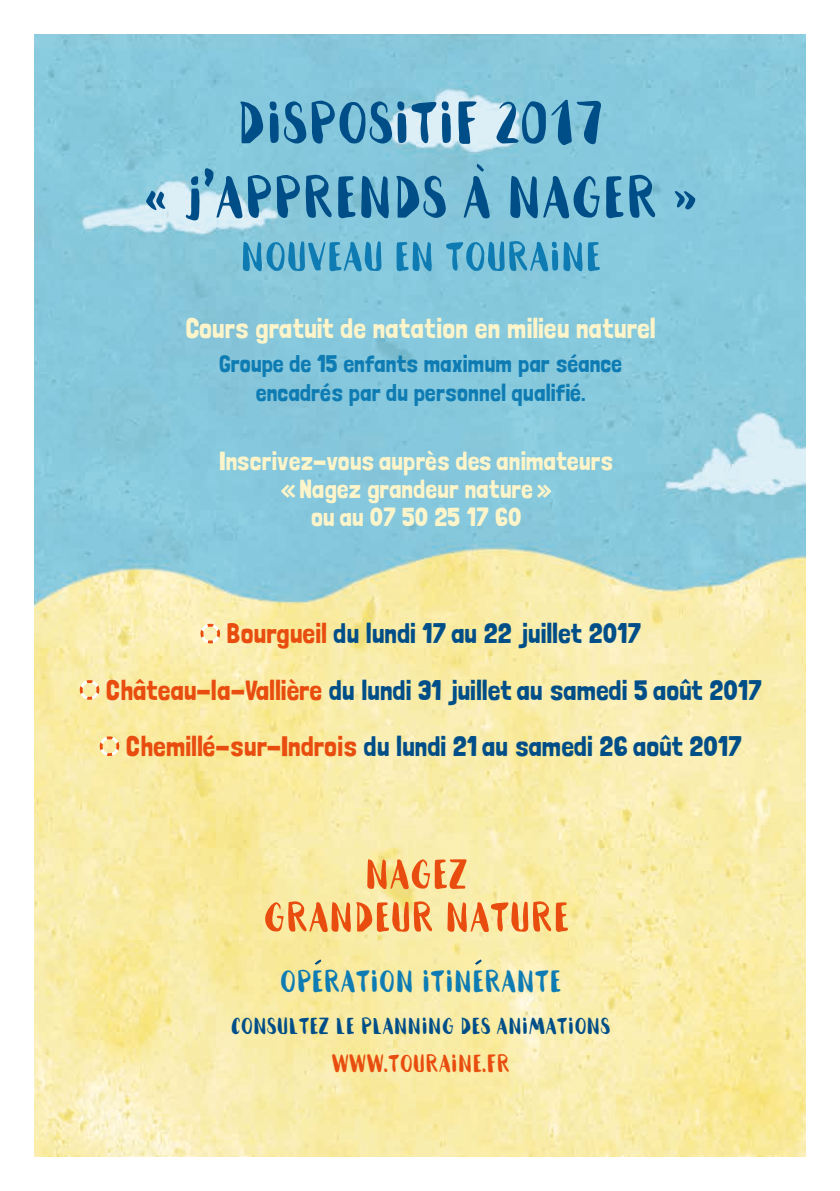
<style>
.page{position:relative;width:840px;height:1191px;background:#fff}
.page>*{position:absolute;margin:0;border:0;box-sizing:border-box;transform-origin:0 0}
.t1{font:900 76.4px/74.4px "HAMMOCK";color:#004e88;text-align:center}
.t2{font:900 53.8px/42.8px "HAMMOCK";color:#e84d0f;text-align:center}
.t3{font:900 53px "HAMMOCK";color:#0e7cb3}
.t4{font:900 40px "HAMMOCK";color:#0e7cb3}
.t5{font:900 32px "HAMMOCK";color:#e84d0f}
.t6{font:900 30px "HAMMOCK";color:#004e88}
.t7{font:28px/56.2px "Londrina Solid";color:#004e88;text-align:center}
.t8{font:28px "Londrina Solid";color:#fef5ca}
.t9{font:26px/28px "Londrina Solid";color:#fef5ca;text-align:center}
.t10{font:24px/28.8px "Londrina Solid";color:#0e7cb3;text-align:center}
.s1{color:#e84d0f}
</style>
<div class="page">
<img style="left:34px;top:34px;width:771px;height:1123px">
<svg style="left:314px;top:959px;width:7px;height:6px"></svg>
<svg style="left:475px;top:959px;width:6px;height:6px"></svg>
<svg style="left:476px;top:163px;width:7px;height:9px"></svg>
<svg style="left:200px;top:624px;width:20px;height:19px"></svg>
<svg style="left:80px;top:680px;width:19px;height:19px"></svg>
<svg style="left:100px;top:736px;width:19px;height:20px"></svg>
<h1 class="t1" style="left:144px;top:80px;width:553px">Dispositif 2017<br>« J’apprends A Nager »</h1>
<h3 class="t3" style="left:240px;top:227px;width:362px">nouveau en Touraine</h3>
<p class="t8" style="left:185px;top:311px;width:471px">Cours gratuit de natation en milieu naturel</p>
<p class="t10" style="left:219px;top:349px;width:404px">Groupe de 15 enfants maximum par séance encadrés par du personnel qualifié.</p>
<p class="t9" style="left:219px;top:447px;width:395px">Inscrivez-vous auprès des animateurs «Nagez grandeur nature»<br>ou au 07 50 25 17 60</p>
<p class="t7" style="left:106px;top:605px;width:656px"><span class="s1">Bourgueil</span> du lundi 17 au 22 juillet 2017<br><span class="s1">Château-la-Vallière</span> du lundi 31 juillet au samedi 5 août 2017<br><span class="s1">Chemillé-sur-Indrois</span> du lundi 21 au samedi 26 août 2017</p>
<h2 class="t2" style="left:263px;top:849px;width:307px">Nagez<br>grandeur nature</h2>
<h3 class="t4" style="left:280px;top:958px;width:283px">Operation itinerante</h3>
<p class="t6" style="left:231px;top:1008px;width:381px">Consultez le planning des animations</p>
<p class="t5" style="left:331px;top:1045px;width:180px">www.touraine.fr</p>
</div>
